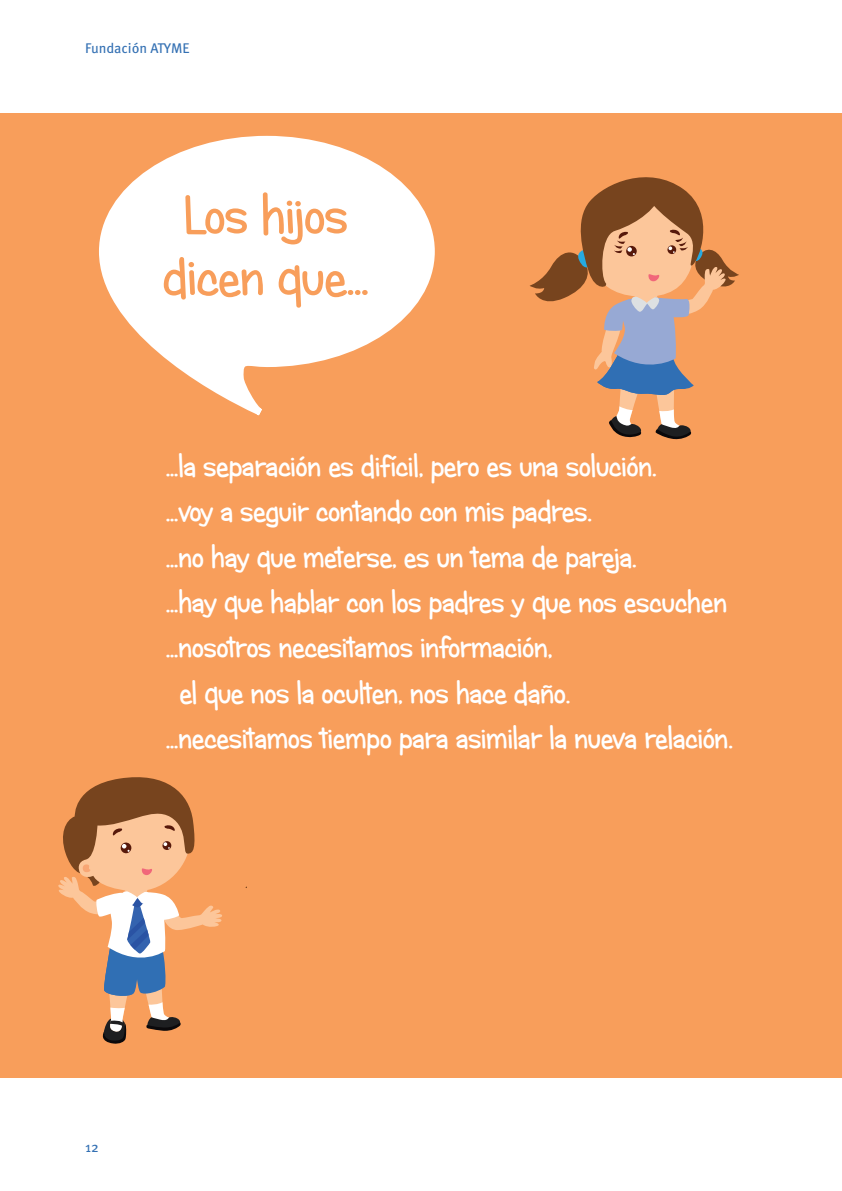
<style>
.page{position:relative;width:842px;height:1191px;background:#fff}
.page>*{position:absolute;margin:0;border:0;box-sizing:border-box;transform-origin:0 0}
.t1{font:53.2px/61.4px "Candy Round BTN Bold";color:#f89e5b;text-align:center}
.t2{font:30px "Candy Round BTN Bold";color:#fff}
.t3{font:14px "Meta Pro";letter-spacing:-.005em;color:#3370b3}
</style>
<div class="page">
<div style="left:0;top:113px;width:842px;height:964px;background:#f89e5b"></div>
<svg style="left:58px;top:777px;width:164px;height:267px"></svg>
<svg style="left:530px;top:177px;width:209px;height:263px"></svg>
<svg style="left:99px;top:135px;width:336px;height:281px"></svg>
<p class="t3" style="left:85px;top:39px;width:106px">Fundación ATYME</p>
<h1 class="t1" style="left:163px;top:184px;width:207px">Los hijos dicen que…</h1>
<p class="t2" style="left:166px;top:448px;width:493px">…la separación es difícil, pero es una solución.</p>
<p class="t2" style="left:166px;top:493px;width:428px">…voy a seguir contando con mis padres.</p>
<p class="t2" style="left:166px;top:539px;width:473px">…no hay que meterse, es un tema de pareja.</p>
<p class="t2" style="left:166px;top:584px;width:563px">…hay que hablar con los padres y que nos escuchen</p>
<p class="t2" style="left:166px;top:629px;width:388px">…nosotros necesitamos información,</p>
<p class="t2" style="left:180px;top:675px;width:392px">el que nos la oculten, nos hace daño.</p>
<p class="t2" style="left:166px;top:720px;width:569px">…necesitamos tiempo para asimilar la nueva relación.</p>
<p class="t3" style="left:85px;top:1138px;width:15px">12</p>
</div>
